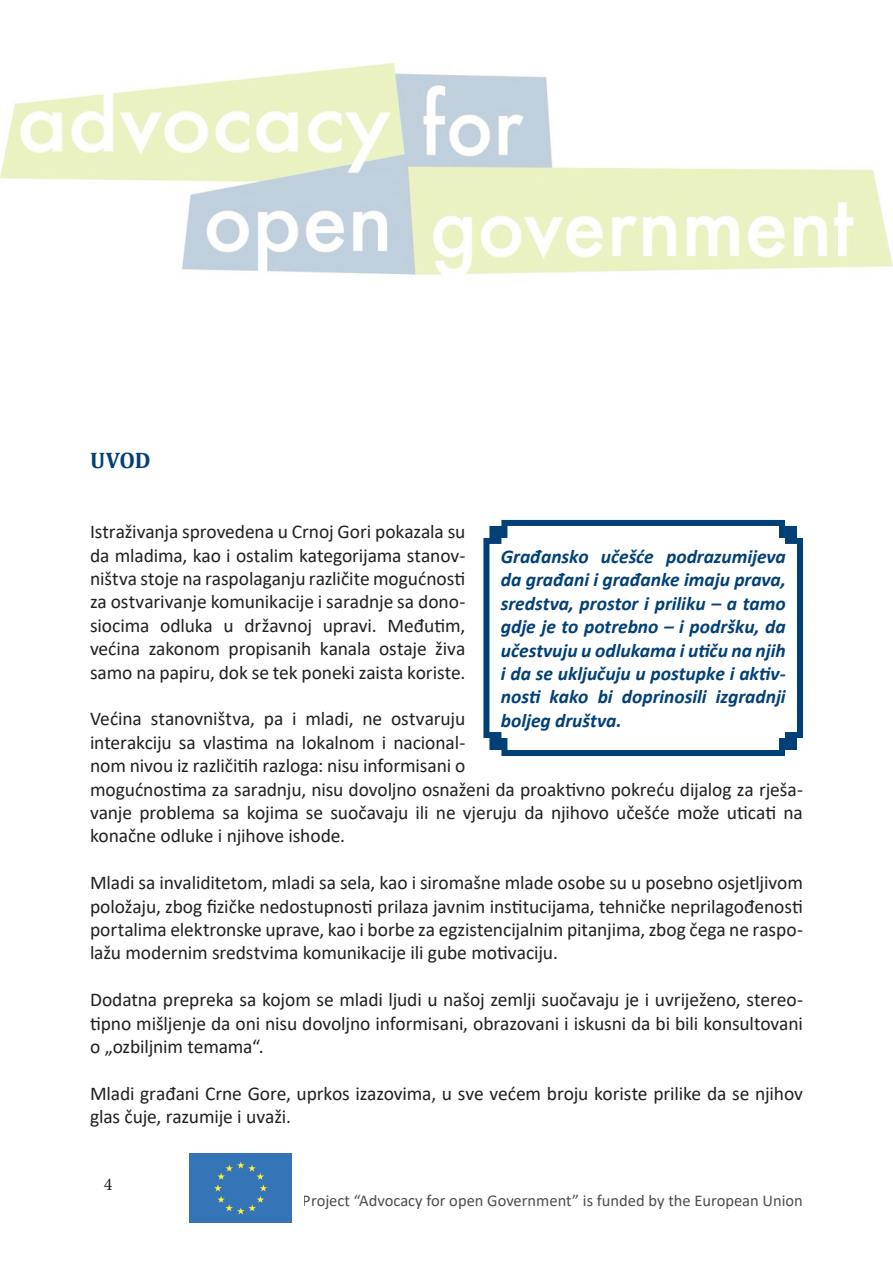
<style>
.page{position:relative;width:893px;height:1263px;background:#fff}
.page>*{position:absolute;margin:0;border:0;box-sizing:border-box;transform-origin:0 0}
.t1{font:700 22.5px "Cambria";color:#004077}
.t2{font:19.5px/23.4px "Calibri";letter-spacing:-.01em;color:#231f20;text-align:justify}
.t3{font:italic 700 19.5px/23.4px "Calibri";color:#004077;text-align:justify}
.t4{font:18px "Minion Pro";color:#231f20}
.t5{font:16.5px "Calibri";color:#231f20}
</style>
<div class="page">
<div style="left:189px;top:1153px;width:103px;height:70px;background:#3575b7"></div>
<svg style="left:214px;top:1162px;width:53px;height:52px"></svg>
<img style="left:0;top:63px;width:893px;height:214px">
<svg style="left:483px;top:519px;width:320px;height:237px"></svg>
<p class="t1" style="left:90px;top:444px;width:62px">UVOD</p>
<p class="t2" style="left:90px;top:521px;width:377px">Istraživanja sprovedena u Crnoj Gori pokazala su da mladima, kao i ostalim kategorijama stanov&shy;ništva stoje na raspolaganju različite mogućnosti za ostvarivanje komunikacije i saradnje sa dono&shy;siocima odluka u državnoj upravi. Međutim, većina zakonom propisanih kanala ostaje živa samo na papiru, dok se tek poneki zaista koriste.</p>
<p class="t2" style="left:90px;top:708px;width:714px;text-align:left">Većina stanovništva, pa i mladi, ne ostvaruju<br>interakciju sa vlastima na lokalnom i nacional-<br>nom nivou iz različitih razloga: nisu informisani o<br>mogućnostima za saradnju, nisu dovoljno osnaženi da proaktivno pokreću dijalog za rješa&shy;vanje problema sa kojima se suočavaju ili ne vjeruju da njihovo učešće može uticati na konačne odluke i njihove ishode.</p>
<p class="t2" style="left:90px;top:872px;width:714px">Mladi sa invaliditetom, mladi sa sela, kao i siromašne mlade osobe su u posebno osjetljivom položaju, zbog fizičke nedostupnosti prilaza javnim institucijama, tehničke neprilagođenosti portalima elektronske uprave, kao i borbe za egzistencijalnim pitanjima, zbog čega ne raspo&shy;lažu modernim sredstvima komunikacije ili gube motivaciju.</p>
<p class="t2" style="left:90px;top:989px;width:714px">Dodatna prepreka sa kojom se mladi ljudi u našoj zemlji suočavaju je i uvriježeno, stereo&shy;tipno mišljenje da oni nisu dovoljno informisani, obrazovani i iskusni da bi bili konsultovani o „ozbiljnim temama“.</p>
<p class="t2" style="left:90px;top:1082px;width:714px">Mladi građani Crne Gore, uprkos izazovima, u sve većem broju koriste prilike da se njihov glas čuje, razumije i uvaži.</p>
<p class="t3" style="left:501px;top:544px;width:286px">Građansko učešće podrazumijeva da građani i građanke imaju prava, sredstva, prostor i priliku – a tamo gdje je to potrebno – i podršku, da učestvuju u odlukama i utiču na njih i da se uključuju u postupke i aktiv&shy;nosti kako bi doprinosili izgradnji boljeg društva.</p>
<p class="t4" style="left:104px;top:1172px;width:10px">4</p>
<p class="t5" style="left:303px;top:1188px;width:502px">Project “Advocacy for open Government” is funded by the European Union</p>
</div>
